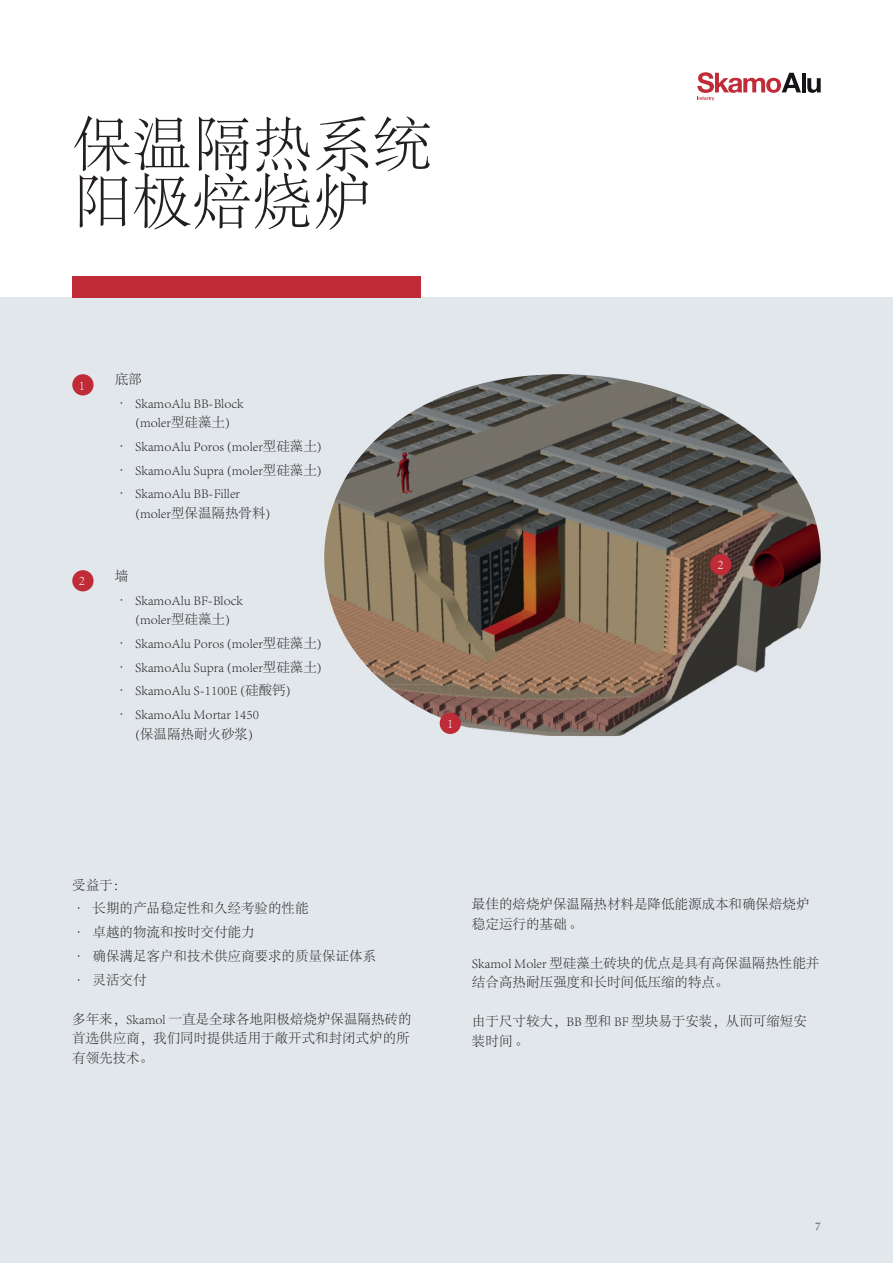
<style>
.page{position:relative;width:893px;height:1263px;background:#fff}
.page>*{position:absolute;margin:0;border:0;box-sizing:border-box;transform-origin:0 0}
.t1{font:300 60px/57px "Adobe Song Std";color:#231f20}
.t2{font:300 13.5px/23.7px "Adobe Song Std";color:#231f20}
.t3{font:300 13.5px "Adobe Song Std";color:#fff}
.t4{font:300 12px "Adobe Song Std";color:#231f20}
</style>
<div class="page">
<div style="left:0;top:298px;width:893px;height:965px;background:#e2e7ec"></div>
<hr style="left:802px;top:73px;width:4px;height:19px;background:#171419">
<svg style="left:807px;top:78px;width:14px;height:15px"></svg>
<svg style="left:697px;top:72px;width:104px;height:28px"></svg>
<div style="left:72px;top:276px;width:349px;height:22px;background:#bf2b37"></div>
<div style="left:72px;top:374px;width:22px;height:21px;background:#bf2b37;border-radius:50%"></div>
<div style="left:72px;top:570px;width:22px;height:21px;background:#bf2b37;border-radius:50%"></div>
<img style="left:374px;top:376px;width:149px;height:309px">
<img style="left:523px;top:374px;width:149px;height:310px">
<img style="left:672px;top:392px;width:99px;height:313px">
<svg style="left:324px;top:557px;width:1px;height:15px"></svg>
<img style="left:771px;top:567px;width:49px;height:78px">
<img style="left:386px;top:684px;width:286px;height:52px">
<div style="left:440px;top:713px;width:21px;height:21px;background:#bf2b37;border-radius:50%"></div>
<div style="left:710px;top:554px;width:21px;height:21px;background:#bf2b37;border-radius:50%"></div>
<h1 class="t1" style="left:72px;top:119px;width:361px">保温隔热系统阳极焙烧炉</h1>
<p class="t3" style="left:79px;top:377px;width:8px">1</p>
<p class="t2" style="left:115px;top:368px;width:131px">底部<br>· SkamoAlu BB-Block</p>
<p class="t2" style="left:115px;top:411px;width:209px;text-indent:20px">(moler型硅藻土)<br>· SkamoAlu Poros (moler型硅藻土) · SkamoAlu Supra (moler型硅藻土) · SkamoAlu BB-Filler</p>
<p class="t2" style="left:135px;top:502px;width:137px">(moler型保温隔热骨料)</p>
<p class="t3" style="left:79px;top:573px;width:8px">2</p>
<p class="t2" style="left:115px;top:564px;width:130px">墙<br>· SkamoAlu BF-Block</p>
<p class="t2" style="left:115px;top:608px;width:209px;text-indent:20px">(moler型硅藻土)<br>· SkamoAlu Poros (moler型硅藻土) · SkamoAlu Supra (moler型硅藻土) · SkamoAlu S-1100E (硅酸钙)<br>· SkamoAlu Mortar 1450</p>
<p class="t2" style="left:135px;top:722px;width:120px">(保温隔热耐火砂浆)</p>
<p class="t3" style="left:447px;top:716px;width:8px">1</p>
<p class="t3" style="left:718px;top:557px;width:8px">2</p>
<p class="t2" style="left:72px;top:873px;width:305px">受益于：<br>· 长期的产品稳定性和久经考验的性能<br>· 卓越的物流和按时交付能力<br>· 确保满足客户和技术供应商要求的质量保证体系· 灵活交付</p>
<p class="t2" style="left:72px;top:1009px;width:341px;line-height:19.5px">多年来，Skamol 一直是全球各地阳极焙烧炉保温隔热砖的首选供应商，我们同时提供适用于敞开式和封闭式炉的所有领先技术。</p>
<p class="t2" style="left:472px;top:895px;width:339px;line-height:19.5px">最佳的焙烧炉保温隔热材料是降低能源成本和确保焙烧炉稳定运行的基础 。</p>
<p class="t2" style="left:472px;top:953px;width:349px;line-height:19.5px">Skamol Moler 型硅藻土砖块的优点是具有高保温隔热性能并结合高热耐压强度和长时间低压缩的特点。</p>
<p class="t2" style="left:472px;top:1012px;width:336px;line-height:19.5px">由于尺寸较大，BB 型和 BF 型块易于安装，从而可缩短安装时间 。</p>
<p class="t4" style="left:815px;top:1219px;width:7px">7</p>
</div>
